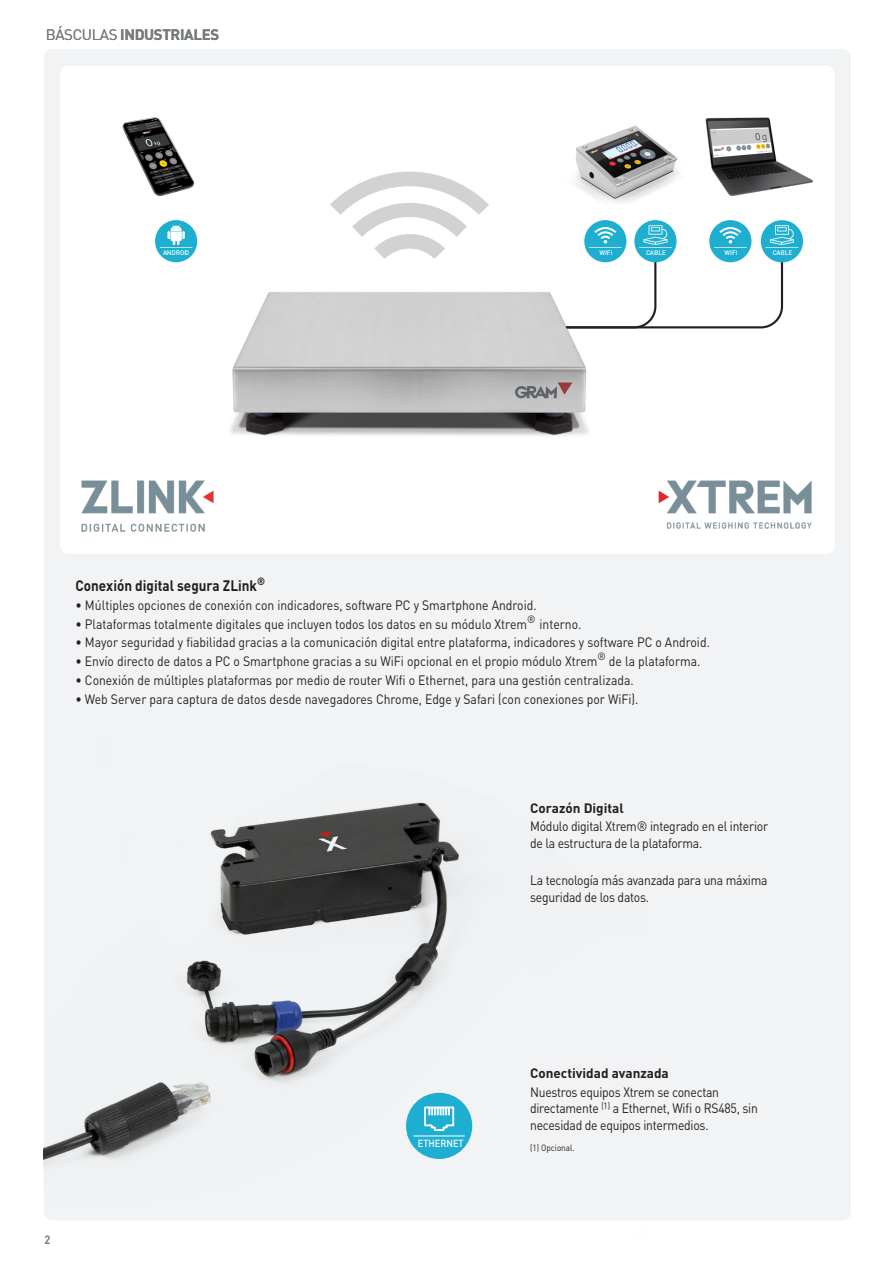
<style>
.page{position:relative;width:893px;height:1263px;background:#fff}
.page>*{position:absolute;margin:0;border:0;box-sizing:border-box;transform-origin:0 0}
.Descripcion{font:700 15px "DIN Pro";color:#231f20;scale:.9 1}
.t1{font:700 15px "DIN Pro";letter-spacing:-.025em;color:#777c7d}
.Descripcion-2{font:13.5px "DIN Pro";color:#231f20;scale:.9 1}
.Descripcion-3{font:13.5px/16.5px "DIN Pro";letter-spacing:-.02em;color:#231f20;scale:.9 1}
.Funciones{font:700 13.5px "DIN Pro";color:#231f20}
.t2{font:700 12px "DIN";color:#777c7d;scale:.9 1}
.t3{font:500 10.2px "DIN";color:#fff;scale:.9 1}
.Descripcion-4{font:9px "DIN Pro";color:#231f20;scale:.9 1}
.t4{font:500 6.45px "DIN";color:#fff}
.s1{font-weight:400}
</style>
<div class="page">
<div style="left:44px;top:49px;width:807px;height:1171px;background:#f2f3f4;border-radius:9px"></div>
<div style="left:60px;top:66px;width:775px;height:488px;background:#fff;border-radius:9px"></div>
<img style="left:81px;top:497px;width:133px;height:35px">
<img style="left:658px;top:480px;width:154px;height:49px">
<img style="left:44px;top:802px;width:429px;height:418px">
<img style="left:81px;top:171px;width:679px;height:326px">
<img style="left:688px;top:117px;width:125px;height:98px">
<img style="left:564px;top:125px;width:124px;height:90px">
<img style="left:81px;top:117px;width:171px;height:103px">
<svg style="left:330px;top:172px;width:159px;height:87px"></svg>
<div style="left:584px;top:220px;width:42px;height:42px;background:#1eaed0;border-radius:50%"></div>
<div style="left:634px;top:220px;width:43px;height:42px;background:#1eaed0;border-radius:50%"></div>
<div style="left:709px;top:220px;width:42px;height:42px;background:#1eaed0;border-radius:50%"></div>
<div style="left:155px;top:220px;width:42px;height:42px;background:#1eaed0;border-radius:50%"></div>
<svg style="left:167px;top:224px;width:18px;height:21px"></svg>
<hr style="left:160px;top:247px;width:32px;height:1px;background:#fff">
<div style="left:761px;top:220px;width:42px;height:42px;background:#1eaed0;border-radius:50%"></div>
<hr style="left:766px;top:247px;width:32px;height:1px;background:#fff">
<svg style="left:524px;top:225px;width:270px;height:104px"></svg>
<p class="t1" style="left:46px;top:24px;width:175px"><span class="s1">BÁSCULAS</span> INDUSTRIALES</p>
<p class="t4" style="left:163px;top:248px;width:27px">ANDROID</p>
<p class="t4" style="left:599px;top:248px;width:15px">WIFI</p>
<p class="t4" style="left:646px;top:248px;width:21px">CABLE</p>
<p class="t4" style="left:724px;top:248px;width:15px">WIFI</p>
<p class="t4" style="left:773px;top:249px;width:21px">CABLE</p>
<p class="Descripcion" style="left:75px;top:575px;width:212px">Conexión digital segura ZLink<sup>®</sup></p>
<p class="Descripcion-2" style="left:75px;top:596px;width:514px">• Múltiples opciones de conexión con indicadores, software PC y Smartphone Android.</p>
<p class="Descripcion-2" style="left:75px;top:614px;width:564px">• Plataformas totalmente digitales que incluyen todos los datos en su módulo Xtrem<sup>®</sup> interno.</p>
<p class="Descripcion-2" style="left:75px;top:633px;width:706px">• Mayor seguridad y fiabilidad gracias a la comunicación digital entre plataforma, indicadores y software PC o Android.</p>
<p class="Descripcion-2" style="left:75px;top:652px;width:696px">• Envío directo de datos a PC o Smartphone gracias a su WiFi opcional en el propio módulo Xtrem<sup>®</sup> de la plataforma.</p>
<p class="Descripcion-2" style="left:75px;top:671px;width:622px">• Conexión de múltiples plataformas por medio de router Wifi o Ethernet, para una gestión centralizada.</p>
<p class="Descripcion-2" style="left:75px;top:690px;width:627px">• Web Server para captura de datos desde navegadores Chrome, Edge y Safari (con conexiones por WiFi).</p>
<p class="t2" style="left:45px;top:1231px;width:8px">2</p>
<p class="t3" style="left:418px;top:1137px;width:52px">ETHERNET</p>
<p class="Funciones" style="left:530px;top:798px;width:95px">Corazón Digital</p>
<p class="Descripcion-3" style="left:530px;top:817px;width:266px">Módulo digital Xtrem® integrado en el interior de la estructura de la plataforma.</p>
<p class="Descripcion-3" style="left:530px;top:871px;width:265px">La tecnología más avanzada para una máxima seguridad de los datos.</p>
<p class="Funciones" style="left:530px;top:1064px;width:140px">Conectividad avanzada</p>
<p class="Descripcion-3" style="left:530px;top:1083px;width:255px">Nuestros equipos Xtrem se conectan directamente <sup>(1)</sup> a Ethernet, Wifi o RS485, sin necesidad de equipos intermedios.</p>
<p class="Descripcion-4" style="left:530px;top:1141px;width:51px">(1) Opcional.</p>
</div>
